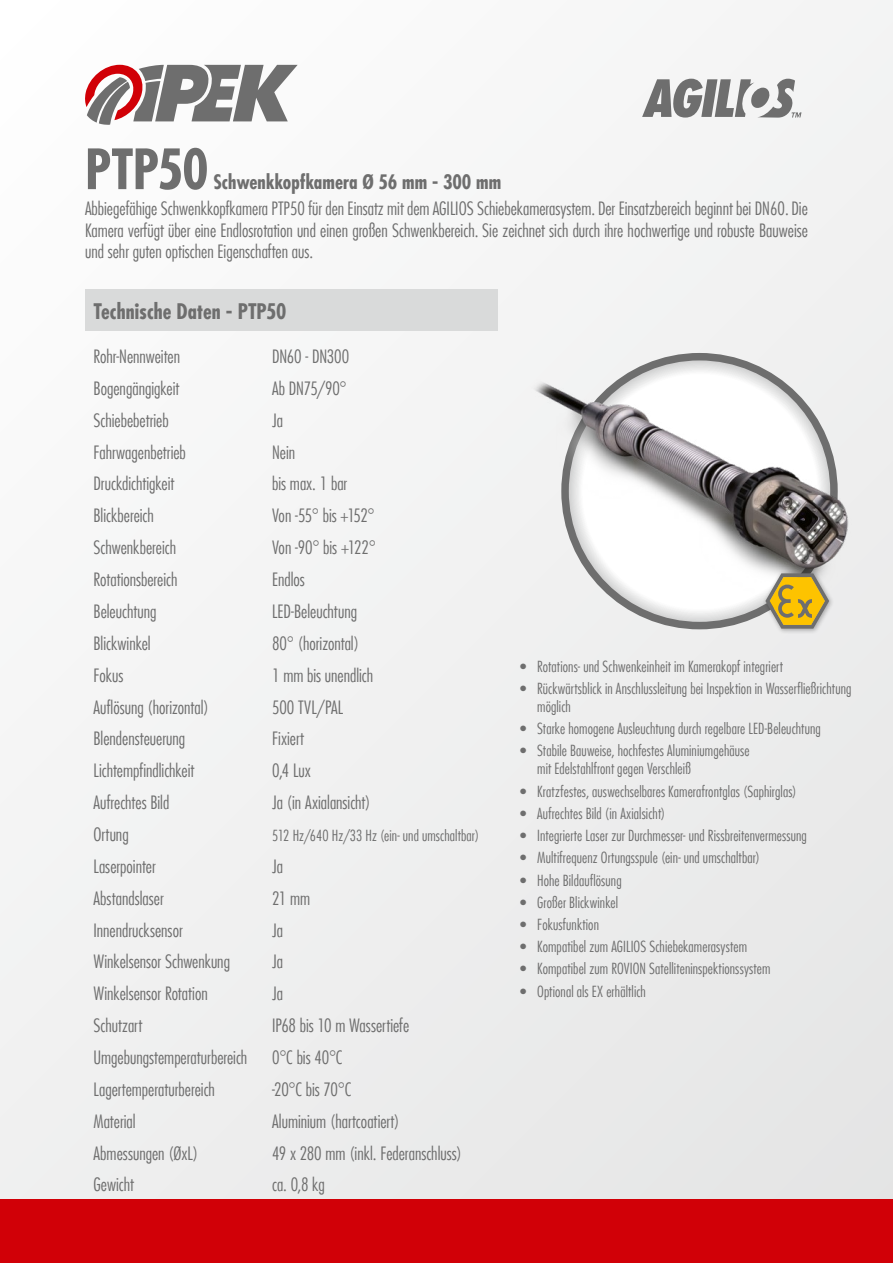
<style>
.page{position:relative;width:893px;height:1263px;background:#f2f2f2}
.page>*{position:absolute;margin:0;border:0;box-sizing:border-box;transform-origin:0 0}
.t1{font:700 condensed 54px "Futura Com";letter-spacing:-.02em;color:#6e6e6e}
.t2{font:700 condensed 21px "Futura Com";color:#6e6e6e}
.t3{font:700 condensed 19.5px "Futura Com";color:#6e6e6e}
.t4{font:300 condensed 18px/21.6px "Futura Com";color:#6e6e6e;text-align:justify}
.t5{font:300 condensed 18px "Futura Com";letter-spacing:-.025em;color:#6e6e6e}
.t6{font:300 condensed 15px/18px "Futura Com";letter-spacing:.005em;color:#6e6e6e}
</style>
<div class="page">
<div style="left:0;top:1199px;width:893px;height:64px;background:#d10007"></div>
<div style="left:85px;top:289px;width:412px;height:42px;background:#d9dada"></div>
<img style="left:535px;top:353px;width:314px;height:276px">
<svg style="left:85px;top:65px;width:213px;height:60px"></svg>
<div style="left:762px;top:570px;width:73px;height:64px;background:#000;opacity:.3"></div>
<svg style="left:765px;top:573px;width:64px;height:56px"></svg>
<svg style="left:642px;top:79px;width:159px;height:39px"></svg>
<h1 class="t1" style="left:85px;top:133px;width:125px">PTP50</h1>
<p class="t3" style="left:213px;top:169px;width:289px">Schwenkkopfkamera Ø 56 mm - 300 mm</p>
<p class="t4" style="left:85px;top:197px;width:724px">Abbiegefähige Schwenkkopfkamera PTP50 für den Einsatz mit dem AGILIOS Schiebekamerasystem. Der Einsatzbereich beginnt bei DN60. Die Kamera verfügt über eine Endlosrotation und einen großen Schwenkbereich. Sie zeichnet sich durch ihre hochwertige und robuste Bauweise und sehr guten optischen Eigenschaften aus.</p>
<p class="t2" style="left:94px;top:297px;width:194px">Technische Daten - PTP50</p>
<p class="t4" style="left:94px;top:345px;width:88px">Rohr-Nennweiten</p>
<p class="t4" style="left:272px;top:345px;width:79px">DN60 - DN300</p>
<p class="t4" style="left:94px;top:377px;width:87px">Bogengängigkeit</p>
<p class="t4" style="left:272px;top:377px;width:76px">Ab DN75/90°</p>
<p class="t4" style="left:94px;top:409px;width:77px">Schiebebetrieb</p>
<p class="t4" style="left:272px;top:409px;width:12px">Ja</p>
<p class="t4" style="left:94px;top:441px;width:94px">Fahrwagenbetrieb</p>
<p class="t4" style="left:272px;top:441px;width:25px">Nein</p>
<p class="t4" style="left:94px;top:473px;width:82px">Druckdichtigkeit</p>
<p class="t4" style="left:272px;top:473px;width:77px">bis max. 1 bar</p>
<p class="t4" style="left:94px;top:505px;width:62px">Blickbereich</p>
<p class="t5" style="left:272px;top:504px;width:104px">Von -55° bis +152°</p>
<p class="t4" style="left:94px;top:537px;width:84px">Schwenkbereich</p>
<p class="t4" style="left:272px;top:537px;width:105px">Von -90° bis +122°</p>
<p class="t4" style="left:94px;top:568px;width:85px">Rotationsbereich</p>
<p class="t4" style="left:272px;top:568px;width:34px">Endlos</p>
<p class="t4" style="left:94px;top:600px;width:64px">Beleuchtung</p>
<p class="t4" style="left:272px;top:600px;width:86px">LED-Beleuchtung</p>
<p class="t4" style="left:94px;top:632px;width:59px">Blickwinkel</p>
<p class="t4" style="left:272px;top:632px;width:88px">80° (horizontal)</p>
<p class="t4" style="left:94px;top:664px;width:31px">Fokus</p>
<p class="t4" style="left:272px;top:664px;width:103px">1 mm bis unendlich</p>
<p class="t4" style="left:94px;top:696px;width:117px">Auflösung (horizontal)</p>
<p class="t4" style="left:272px;top:696px;width:73px">500 TVL/PAL</p>
<p class="t4" style="left:94px;top:728px;width:93px">Blendensteuerung</p>
<p class="t4" style="left:272px;top:728px;width:33px">Fixiert</p>
<p class="t4" style="left:94px;top:760px;width:102px">Lichtempfindlichkeit</p>
<p class="t4" style="left:272px;top:760px;width:40px">0,4 Lux</p>
<p class="t4" style="left:94px;top:791px;width:77px">Aufrechtes Bild</p>
<p class="t4" style="left:272px;top:791px;width:100px">Ja (in Axialansicht)</p>
<p class="t4" style="left:94px;top:823px;width:37px">Ortung</p>
<p class="t6" style="left:272px;top:826px;width:209px">512 Hz/640 Hz/33 Hz (ein- und umschaltbar)</p>
<p class="t4" style="left:94px;top:855px;width:64px">Laserpointer</p>
<p class="t4" style="left:272px;top:855px;width:12px">Ja</p>
<p class="t4" style="left:94px;top:887px;width:72px">Abstandslaser</p>
<p class="t4" style="left:272px;top:887px;width:40px">21 mm</p>
<p class="t4" style="left:94px;top:919px;width:91px">Innendrucksensor</p>
<p class="t4" style="left:272px;top:919px;width:12px">Ja</p>
<p class="t4" style="left:94px;top:951px;width:138px">Winkelsensor Schwenkung</p>
<p class="t4" style="left:272px;top:951px;width:12px">Ja</p>
<p class="t4" style="left:94px;top:983px;width:116px">Winkelsensor Rotation</p>
<p class="t4" style="left:272px;top:983px;width:12px">Ja</p>
<p class="t4" style="left:94px;top:1014px;width:50px">Schutzart</p>
<p class="t4" style="left:272px;top:1014px;width:139px">IP68 bis 10 m Wassertiefe</p>
<p class="t4" style="left:94px;top:1046px;width:155px">Umgebungstemperaturbereich</p>
<p class="t4" style="left:272px;top:1046px;width:72px">0°C bis 40°C</p>
<p class="t4" style="left:94px;top:1078px;width:123px">Lagertemperaturbereich</p>
<p class="t4" style="left:272px;top:1078px;width:81px">-20°C bis 70°C</p>
<p class="t4" style="left:94px;top:1110px;width:44px">Material</p>
<p class="t4" style="left:272px;top:1110px;width:129px">Aluminium (hartcoatiert)</p>
<p class="t4" style="left:94px;top:1142px;width:106px">Abmessungen (ØxL)</p>
<p class="t4" style="left:272px;top:1142px;width:191px">49 x 280 mm (inkl. Federanschluss)</p>
<p class="t4" style="left:94px;top:1174px;width:42px">Gewicht</p>
<p class="t4" style="left:272px;top:1174px;width:54px">ca. 0,8 kg</p>
<p class="t6" style="left:520px;top:657px;width:264px">• Rotations- und Schwenkeinheit im Kamerakopf integriert</p>
<p class="t6" style="left:537px;top:679px;width:316px;text-indent:-17px">• Rückwärtsblick in Anschlussleitung bei Inspektion in Wasserfließrichtung möglich</p>
<p class="t6" style="left:520px;top:719px;width:302px">• Starke homogene Ausleuchtung durch regelbare LED-Beleuchtung</p>
<p class="t6" style="left:537px;top:742px;width:214px;text-indent:-17px">• Stabile Bauweise, hochfestes Aluminiumgehäuse mit Edelstahlfront gegen Verschleiß</p>
<p class="t6" style="left:520px;top:782px;width:278px">• Kratzfestes, auswechselbares Kamerafrontglas (Saphirglas)</p>
<p class="t6" style="left:520px;top:804px;width:147px">• Aufrechtes Bild (in Axialsicht)</p>
<p class="t6" style="left:520px;top:826px;width:288px">• Integrierte Laser zur Durchmesser- und Rissbreitenvermessung</p>
<p class="t6" style="left:520px;top:849px;width:241px">• Multifrequenz Ortungsspule (ein- und umschaltbar)</p>
<p class="t6" style="left:520px;top:871px;width:103px">• Hohe Bildauflösung</p>
<p class="t6" style="left:520px;top:893px;width:99px">• Großer Blickwinkel</p>
<p class="t6" style="left:520px;top:915px;width:80px">• Fokusfunktion</p>
<p class="t6" style="left:520px;top:938px;width:228px">• Kompatibel zum AGILIOS Schiebekamerasystem</p>
<p class="t6" style="left:520px;top:960px;width:252px">• Kompatibel zum ROVION Satelliteninspektionssystem</p>
<p class="t6" style="left:520px;top:982px;width:127px">• Optional als EX erhältlich</p>
</div>
